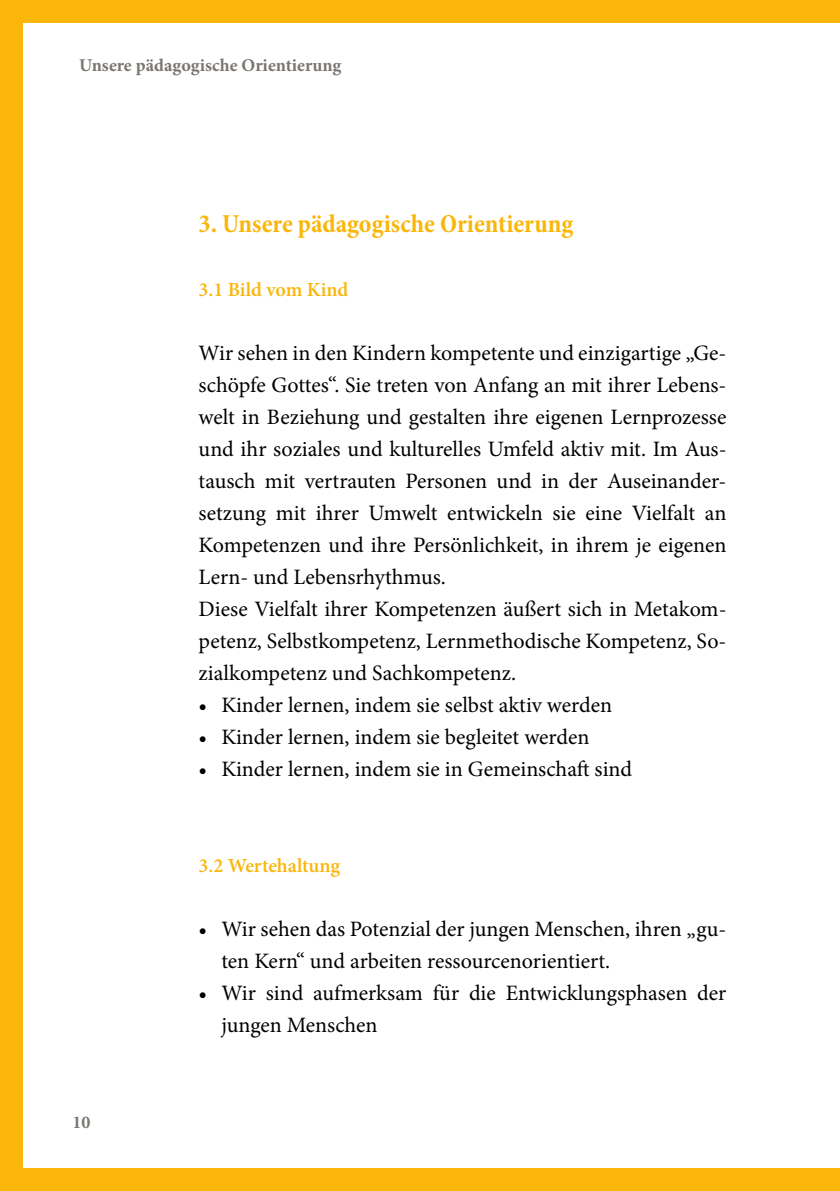
<style>
.page{position:relative;width:840px;height:1191px;background:#fff}
.page>*{position:absolute;margin:0;border:0;box-sizing:border-box;transform-origin:0 0}
.t1{font:700 condensed 26px "Minion Pro";color:#fab609}
.t2{font:22px/32px "Minion Pro";color:#000}
.t3{font:600 20px "Minion Pro";letter-spacing:-.005em;color:#fab609}
.t4{font:700 18px "Minion Pro";color:#797571}
</style>
<div class="page">
<div style="left:0;top:0;width:839px;height:23px;background:#fab609"></div>
<div style="left:0;top:0;width:23px;height:1191px;background:#fab609"></div>
<div style="left:0;top:1168px;width:839px;height:23px;background:#fab609"></div>
<p class="t4" style="left:79px;top:53px;width:264px">Unsere pädagogische Orientierung</p>
<p class="t1" style="left:198px;top:206px;width:376px">3. Unsere pädagogische Orientierung</p>
<p class="t3" style="left:198px;top:276px;width:151px">3.1 Bild vom Kind</p>
<p class="t2" style="left:198px;top:337px;width:529px">Wir sehen in den Kindern kompetente und einzigartige „Ge&shy;schöpfe Gottes“. Sie treten von Anfang an mit ihrer Lebens&shy;welt in Beziehung und gestalten ihre eigenen Lernprozesse und ihr soziales und kulturelles Umfeld aktiv mit. Im Aus&shy;tausch mit vertrauten Personen und in der Auseinander&shy;setzung mit ihrer Umwelt entwickeln sie eine Vielfalt an Kompetenzen und ihre Persönlichkeit, in ihrem je eigenen Lern- und Lebensrhythmus.<br>Diese Vielfalt ihrer Kompetenzen äußert sich in Metakom&shy;petenz, Selbstkompetenz, Lernmethodische Kompetenz, So&shy;zialkompetenz und Sachkompetenz.</p>
<p class="t2" style="left:198px;top:689px;width:415px">• Kinder lernen, indem sie selbst aktiv werden</p>
<p class="t2" style="left:198px;top:721px;width:392px">• Kinder lernen, indem sie begleitet werden</p>
<p class="t2" style="left:198px;top:753px;width:435px">• Kinder lernen, indem sie in Gemeinschaft sind</p>
<p class="t3" style="left:198px;top:852px;width:143px">3.2 Wertehaltung</p>
<p class="t4" style="left:72px;top:1109px;width:19px">10</p>
<p class="t2" style="left:221px;top:913px;width:506px;text-indent:-23px">• Wir sehen das Potenzial der jungen Menschen, ihren „gu&shy;ten Kern“ und arbeiten ressourcenorientiert.</p>
<p class="t2" style="left:221px;top:977px;width:506px;text-indent:-23px">• Wir sind aufmerksam für die Entwicklungsphasen der jungen Menschen</p>
</div>
